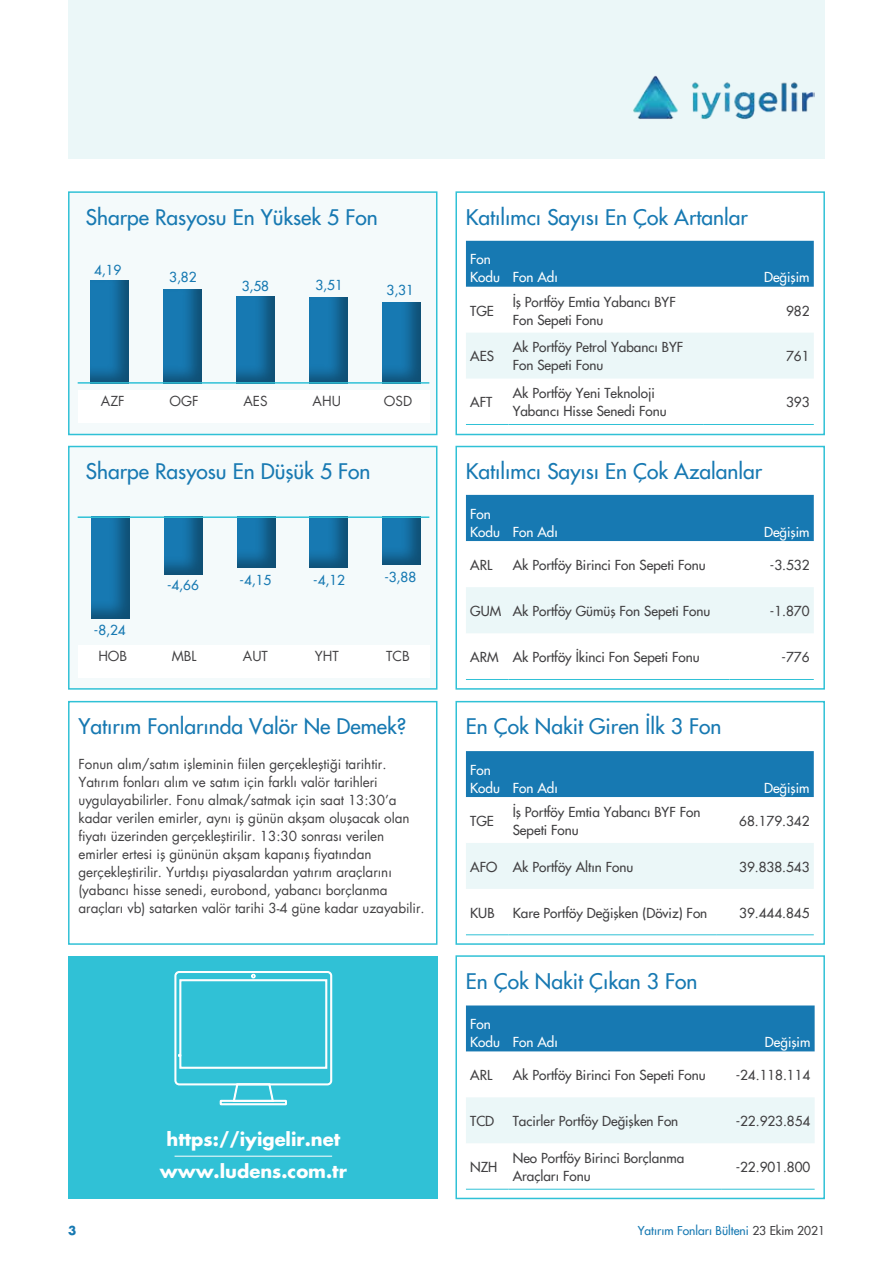
<style>
.page{position:relative;width:893px;height:1263px;background:#fff}
.page>*{position:absolute;margin:0;border:0;box-sizing:border-box;transform-origin:0 0}
.t1{font:21px "Futura";color:#1779b2}
.t2{font:700 18px/31px "Futura";color:#fff;text-align:center}
.t3{font:13.5px/18px "Futura";color:#414042}
.t4{font:13.5px/18px "Futura";letter-spacing:-.005em;color:#414042}
.t5{font:13.5px/18px "Futura";color:#fff}
.t6{font:13.5px "Futura";color:#1779b2}
.t7{font:12px "Futura";color:#1779b2}
.t8{font:700 12px "Futura";color:#1779b2}
.s1{color:#414042}
</style>
<div class="page">
<div style="left:68px;top:0;width:757px;height:158px;background:#ebf7f8"></div>
<img style="left:633px;top:75px;width:181px;height:44px">
<div style="left:68px;top:191px;width:369px;height:244px;background:#f4fafb;border:2px solid #30c1d6"></div>
<div style="left:455px;top:191px;width:370px;height:244px;background:#fff;border:2px solid #30c1d6"></div>
<div style="left:466px;top:241px;width:348px;height:46px;background:#1779b2"></div>
<div style="left:466px;top:333px;width:348px;height:46px;background:#ebf7f8"></div>
<hr style="left:466px;top:424px;width:42px;height:1px;background:#30c1d6">
<hr style="left:508px;top:424px;width:195px;height:1px;background:#30c1d6">
<hr style="left:703px;top:424px;width:111px;height:1px;background:#30c1d6">
<div style="left:455px;top:446px;width:370px;height:244px;background:#fff;border:2px solid #30c1d6"></div>
<div style="left:466px;top:495px;width:348px;height:46px;background:#1779b2"></div>
<div style="left:466px;top:587px;width:348px;height:46px;background:#ebf7f8"></div>
<hr style="left:466px;top:679px;width:42px;height:1px;background:#30c1d6">
<hr style="left:508px;top:679px;width:222px;height:1px;background:#30c1d6">
<hr style="left:730px;top:679px;width:84px;height:1px;background:#30c1d6">
<div style="left:455px;top:701px;width:370px;height:244px;background:#fff;border:2px solid #30c1d6"></div>
<div style="left:466px;top:751px;width:348px;height:46px;background:#1779b2"></div>
<div style="left:466px;top:843px;width:348px;height:46px;background:#ebf7f8"></div>
<hr style="left:466px;top:934px;width:42px;height:1px;background:#30c1d6">
<hr style="left:508px;top:934px;width:209px;height:1px;background:#30c1d6">
<hr style="left:717px;top:934px;width:97px;height:1px;background:#30c1d6">
<div style="left:455px;top:955px;width:370px;height:244px;background:#fff;border:2px solid #30c1d6"></div>
<div style="left:466px;top:1005px;width:349px;height:46px;background:#1779b2"></div>
<div style="left:466px;top:1097px;width:349px;height:46px;background:#ebf7f8"></div>
<hr style="left:466px;top:1189px;width:42px;height:1px;background:#30c1d6">
<hr style="left:508px;top:1189px;width:213px;height:1px;background:#30c1d6">
<hr style="left:721px;top:1189px;width:94px;height:1px;background:#30c1d6">
<div style="left:78px;top:391px;width:351px;height:32px;background:#fff"></div>
<div style="left:235px;top:294px;width:42px;height:90px;background:#000;opacity:.35"></div>
<div style="left:381px;top:300px;width:40px;height:84px;background:#000;opacity:.35"></div>
<div style="left:309px;top:295px;width:40px;height:89px;background:#000;opacity:.35"></div>
<div style="left:163px;top:286px;width:41px;height:98px;background:#000;opacity:.35"></div>
<div style="left:90px;top:277px;width:41px;height:107px;background:#000;opacity:.35"></div>
<div style="left:68px;top:701px;width:369px;height:244px;background:#fff;border:2px solid #30c1d6"></div>
<div style="left:68px;top:446px;width:369px;height:244px;background:#f4fafb;border:2px solid #30c1d6"></div>
<div style="left:78px;top:645px;width:351px;height:32px;background:#fff"></div>
<div style="left:382px;top:515px;width:41px;height:51px;background:#000;opacity:.35"></div>
<div style="left:310px;top:515px;width:40px;height:54px;background:#000;opacity:.35"></div>
<div style="left:236px;top:515px;width:42px;height:54px;background:#000;opacity:.35"></div>
<div style="left:164px;top:515px;width:40px;height:60px;background:#000;opacity:.35"></div>
<div style="left:90px;top:515px;width:42px;height:105px;background:#000;opacity:.35"></div>
<div style="left:69px;top:956px;width:369px;height:242px;background:#30c1d6"></div>
<hr style="left:175px;top:1156px;width:157px;height:1px;background:#fff">
<svg style="left:174px;top:971px;width:158px;height:134px"></svg>
<hr style="left:78px;top:382px;width:351px;height:2px;background:#30c1d6">
<hr style="left:78px;top:516px;width:351px;height:2px;background:#30c1d6">
<h1 class="t1" style="left:86px;top:203px;width:293px">Sharpe Rasyosu En Yüksek 5 Fon</h1>
<h1 class="t1" style="left:466px;top:203px;width:283px">Katılımcı Sayısı En Çok Artanlar</h1>
<p class="t5" style="left:470px;top:250px;width:89px">Fon<br>Kodu Fon Adı</p>
<p class="t6" style="left:94px;top:261px;width:29px">4,19</p>
<p class="t6" style="left:169px;top:269px;width:29px">3,82</p>
<p class="t6" style="left:315px;top:276px;width:29px">3,51</p>
<p class="t6" style="left:387px;top:281px;width:29px">3,31</p>
<p class="t6" style="left:242px;top:277px;width:29px">3,58</p>
<p class="t3" style="left:470px;top:301px;width:25px">TGE</p>
<p class="t3" style="left:513px;top:292px;width:165px">İş Portföy Emtia Yabancı BYF<br>Fon Sepeti Fonu</p>
<p class="t5" style="left:764px;top:268px;width:47px">Değişim</p>
<p class="t3" style="left:786px;top:301px;width:25px">982</p>
<p class="t4" style="left:101px;top:392px;width:25px">AZF</p>
<p class="t4" style="left:170px;top:392px;width:31px">OGF</p>
<p class="t4" style="left:243px;top:392px;width:26px">AES</p>
<p class="t4" style="left:313px;top:392px;width:30px">AHU</p>
<p class="t4" style="left:384px;top:392px;width:30px">OSD</p>
<h1 class="t1" style="left:86px;top:458px;width:286px">Sharpe Rasyosu En Düşük 5 Fon</h1>
<p class="t6" style="left:94px;top:621px;width:33px">-8,24</p>
<p class="t6" style="left:167px;top:576px;width:33px">-4,66</p>
<p class="t6" style="left:313px;top:571px;width:33px">-4,12</p>
<p class="t6" style="left:384px;top:568px;width:33px">-3,88</p>
<p class="t6" style="left:240px;top:571px;width:33px">-4,15</p>
<p class="t4" style="left:98px;top:646px;width:30px">HOB</p>
<p class="t4" style="left:172px;top:646px;width:26px">MBL</p>
<p class="t4" style="left:243px;top:646px;width:27px">AUT</p>
<p class="t4" style="left:315px;top:646px;width:25px">YHT</p>
<p class="t4" style="left:386px;top:646px;width:25px">TCB</p>
<h1 class="t1" style="left:78px;top:713px;width:329px">Yatırım Fonlarında Valör Ne Demek?</h1>
<p class="t4" style="left:78px;top:755px;width:348px">Fonun alım/satım işleminin fiilen gerçekleştiği tarihtir.<br>Yatırım fonları alım ve satım için farklı valör tarihleri uygulayabilirler. Fonu almak/satmak için saat 13:30’a kadar verilen emirler, aynı iş günün akşam oluşacak olan fiyatı üzerinden gerçekleştirilir. 13:30 sonrası verilen emirler ertesi iş gününün akşam kapanış fiyatından gerçekleştirilir. Yurtdışı piyasalardan yatırım araçlarını (yabancı hisse senedi, eurobond, yabancı borçlanma araçları vb) satarken valör tarihi 3-4 güne kadar uzayabilir.</p>
<h2 class="t2" style="left:160px;top:1124px;width:189px">https://iyigelir.net www.ludens.com.tr</h2>
<p class="t3" style="left:470px;top:347px;width:25px">AES</p>
<p class="t3" style="left:513px;top:338px;width:172px">Ak Portföy Petrol Yabancı BYF<br>Fon Sepeti Fonu</p>
<p class="t3" style="left:786px;top:347px;width:25px">761</p>
<p class="t3" style="left:470px;top:393px;width:24px">AFT</p>
<p class="t3" style="left:513px;top:384px;width:155px">Ak Portföy Yeni Teknoloji<br>Yabancı Hisse Senedi Fonu</p>
<p class="t3" style="left:786px;top:393px;width:25px">393</p>
<h1 class="t1" style="left:466px;top:458px;width:298px">Katılımcı Sayısı En Çok Azalanlar</h1>
<p class="t5" style="left:470px;top:505px;width:89px">Fon<br>Kodu Fon Adı</p>
<p class="t5" style="left:764px;top:523px;width:47px">Değişim</p>
<p class="t3" style="left:470px;top:556px;width:24px">ARL</p>
<p class="t3" style="left:513px;top:556px;width:194px">Ak Portföy Birinci Fon Sepeti Fonu</p>
<p class="t3" style="left:770px;top:556px;width:41px">-3.532</p>
<p class="t3" style="left:470px;top:602px;width:242px">GUM Ak Portföy Gümüş Fon Sepeti Fonu</p>
<p class="t3" style="left:770px;top:602px;width:41px">-1.870</p>
<p class="t3" style="left:470px;top:648px;width:231px">ARM Ak Portföy İkinci Fon Sepeti Fonu</p>
<p class="t3" style="left:782px;top:648px;width:29px">-776</p>
<h1 class="t1" style="left:466px;top:713px;width:257px">En Çok Nakit Giren İlk 3 Fon</h1>
<p class="t5" style="left:470px;top:761px;width:89px">Fon<br>Kodu Fon Adı</p>
<p class="t5" style="left:764px;top:779px;width:47px">Değişim</p>
<p class="t3" style="left:470px;top:812px;width:25px">TGE</p>
<p class="t3" style="left:513px;top:803px;width:189px">İş Portföy Emtia Yabancı BYF Fon<br>Sepeti Fonu</p>
<p class="t3" style="left:739px;top:812px;width:72px">68.179.342</p>
<p class="t3" style="left:470px;top:858px;width:165px">AFO Ak Portföy Altın Fonu</p>
<p class="t3" style="left:739px;top:858px;width:72px">39.838.543</p>
<p class="t3" style="left:470px;top:904px;width:26px">KUB</p>
<p class="t3" style="left:513px;top:904px;width:196px">Kare Portföy Değişken (Döviz) Fon</p>
<p class="t3" style="left:739px;top:904px;width:72px">39.444.845</p>
<h1 class="t1" style="left:466px;top:967px;width:233px">En Çok Nakit Çıkan 3 Fon</h1>
<p class="t5" style="left:470px;top:1015px;width:89px">Fon<br>Kodu Fon Adı</p>
<p class="t5" style="left:765px;top:1033px;width:47px">Değişim</p>
<p class="t3" style="left:470px;top:1066px;width:24px">ARL</p>
<p class="t3" style="left:513px;top:1066px;width:194px">Ak Portföy Birinci Fon Sepeti Fonu</p>
<p class="t3" style="left:736px;top:1066px;width:76px">-24.118.114</p>
<p class="t3" style="left:470px;top:1112px;width:26px">TCD</p>
<p class="t3" style="left:513px;top:1112px;width:167px">Tacirler Portföy Değişken Fon</p>
<p class="t3" style="left:736px;top:1112px;width:76px">-22.923.854</p>
<p class="t3" style="left:470px;top:1158px;width:29px">NZH</p>
<p class="t3" style="left:513px;top:1149px;width:173px">Neo Portföy Birinci Borçlanma<br>Araçları Fonu</p>
<p class="t3" style="left:736px;top:1158px;width:76px">-22.901.800</p>
<p class="t8" style="left:68px;top:1222px;width:10px">3</p>
<p class="t7" style="left:638px;top:1223px;width:189px">Yatırım Fonları Bülteni <span class="s1">23 Ekim 2021</span></p>
</div>
